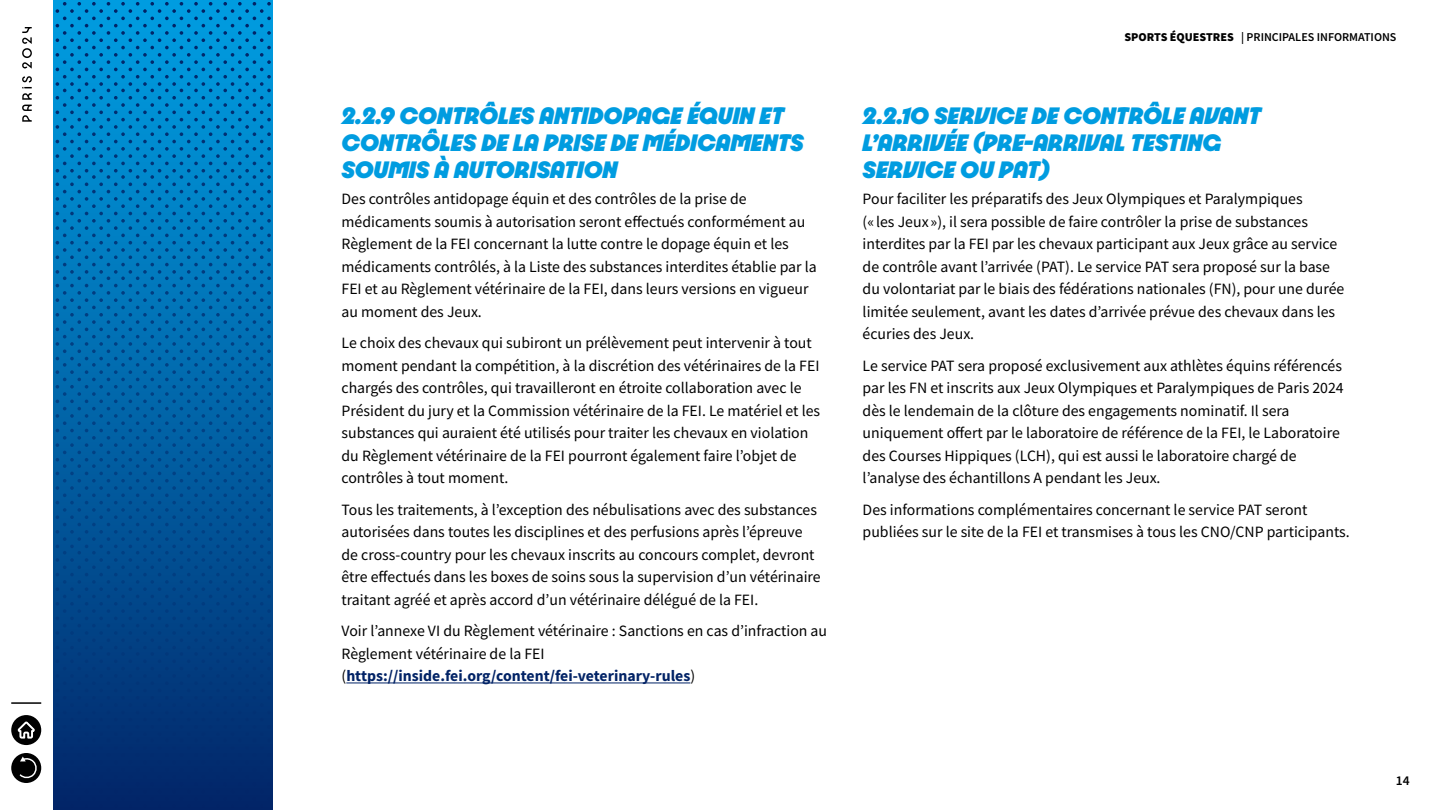
<style>
.page{position:relative;width:1440px;height:810px;background:#fff}
.page>*{position:absolute;margin:0;border:0;box-sizing:border-box;transform-origin:0 0}
.t1{font:italic 900 25.5px/27px "Paris 2024";color:#009ce0}
.t2{font:15.75px/22.5px "Source Sans Pro";color:#000}
.t3{font:600 13.5px "Source Sans Pro";color:#000}
.t4{font:900 12px "Source Sans Pro";color:#000}
.t5{font:600 12px "Source Sans Pro";color:#000}
.s1{font-weight:700;color:#022366}
.s2{font-weight:600}
</style>
<div class="page">
<div style="left:52px;top:0;width:220px;height:810px;background:linear-gradient(to bottom,#00a2e6,#02276a)"></div>
<svg style="left:56px;top:2px;width:215px;height:806px;background:#0061a5"></svg>
<svg style="left:22px;top:76px;width:10px;height:46px"></svg>
<svg style="left:22px;top:27px;width:10px;height:42px"></svg>
<div style="left:11px;top:715px;width:30px;height:30px;background:#000;border-radius:50%"></div>
<svg style="left:18px;top:722px;width:17px;height:16px"></svg>
<hr style="left:11px;top:702px;width:30px;height:2px;background:#000">
<div style="left:11px;top:753px;width:30px;height:30px;background:#000;border-radius:50%"></div>
<svg style="left:19px;top:757px;width:20px;height:23px"></svg>
<hr style="left:346px;top:683px;width:344px;height:1px;background:#022366">
<h1 class="t1" style="left:342px;top:101px;width:464px">2.2.9 CONTRÔLES ANTIDOPAGE ÉQUIN ET<br>CONTRÔLES DE LA PRISE DE MÉDICAMENTS<br>SOUMIS À AUTORISATION</h1>
<p class="t2" style="left:342px;top:188px;width:477px">Des contrôles antidopage équin et des contrôles de la prise de médicaments soumis à autorisation seront effectués conformément au Règlement de la FEI concernant la lutte contre le dopage équin et les médicaments contrôlés, à la Liste des substances interdites établie par la FEI et au Règlement vétérinaire de la FEI, dans leurs versions en vigueur au moment des Jeux.</p>
<p class="t2" style="left:342px;top:332px;width:480px">Le choix des chevaux qui subiront un prélèvement peut intervenir à tout moment pendant la compétition, à la discrétion des vétérinaires de la FEI chargés des contrôles, qui travailleront en étroite collaboration avec le Président du jury et la Commission vétérinaire de la FEI. Le matériel et les substances qui auraient été utilisés pour traiter les chevaux en violation du Règlement vétérinaire de la FEI pourront également faire l’objet de contrôles à tout moment.</p>
<p class="t2" style="left:342px;top:498px;width:481px">Tous les traitements, à l’exception des nébulisations avec des substances autorisées dans toutes les disciplines et des perfusions après l’épreuve de cross-country pour les chevaux inscrits au concours complet, devront être effectués dans les boxes de soins sous la supervision d’un vétérinaire traitant agréé et après accord d’un vétérinaire délégué de la FEI.</p>
<p class="t2" style="left:342px;top:620px;width:487px">Voir l’annexe VI du Règlement vétérinaire : Sanctions en cas d’infraction au<br>Règlement vétérinaire de la FEI (<span class="s1">https://inside.fei.org/content/fei-veterinary-rules</span>)</p>
<p class="t4" style="left:1125px;top:29px;width:165px">SPORTS ÉQUESTRES <span class="s2">| PRINCIPALES</span></p>
<p class="t5" style="left:1317px;top:29px;width:80px">INFORMATIONS</p>
<h1 class="t1" style="left:863px;top:101px;width:400px">2.2.10 SERVICE DE CONTRÔLE AVANT<br>L’ARRIVÉE (PRE-ARRIVAL TESTING<br>SERVICE OU PAT)</h1>
<p class="t2" style="left:863px;top:188px;width:483px">Pour faciliter les préparatifs des Jeux Olympiques et Paralympiques<br>(« les Jeux »), il sera possible de faire contrôler la prise de substances interdites par la FEI par les chevaux participant aux Jeux grâce au service de contrôle avant l’arrivée (PAT). Le service PAT sera proposé sur la base du volontariat par le biais des fédérations nationales (FN), pour une durée limitée seulement, avant les dates d’arrivée prévue des chevaux dans les écuries des Jeux.</p>
<p class="t2" style="left:863px;top:354px;width:483px">Le service PAT sera proposé exclusivement aux athlètes équins référencés par les FN et inscrits aux Jeux Olympiques et Paralympiques de Paris 2024 dès le lendemain de la clôture des engagements nominatif. Il sera uniquement offert par le laboratoire de référence de la FEI, le Laboratoire des Courses Hippiques (LCH), qui est aussi le laboratoire chargé de l’analyse des échantillons A pendant les Jeux.</p>
<p class="t2" style="left:863px;top:498px;width:489px">Des informations complémentaires concernant le service PAT seront publiées sur le site de la FEI et transmises à tous les CNO/CNP participants.</p>
<p class="t3" style="left:1396px;top:771px;width:15px">14</p>
</div>
